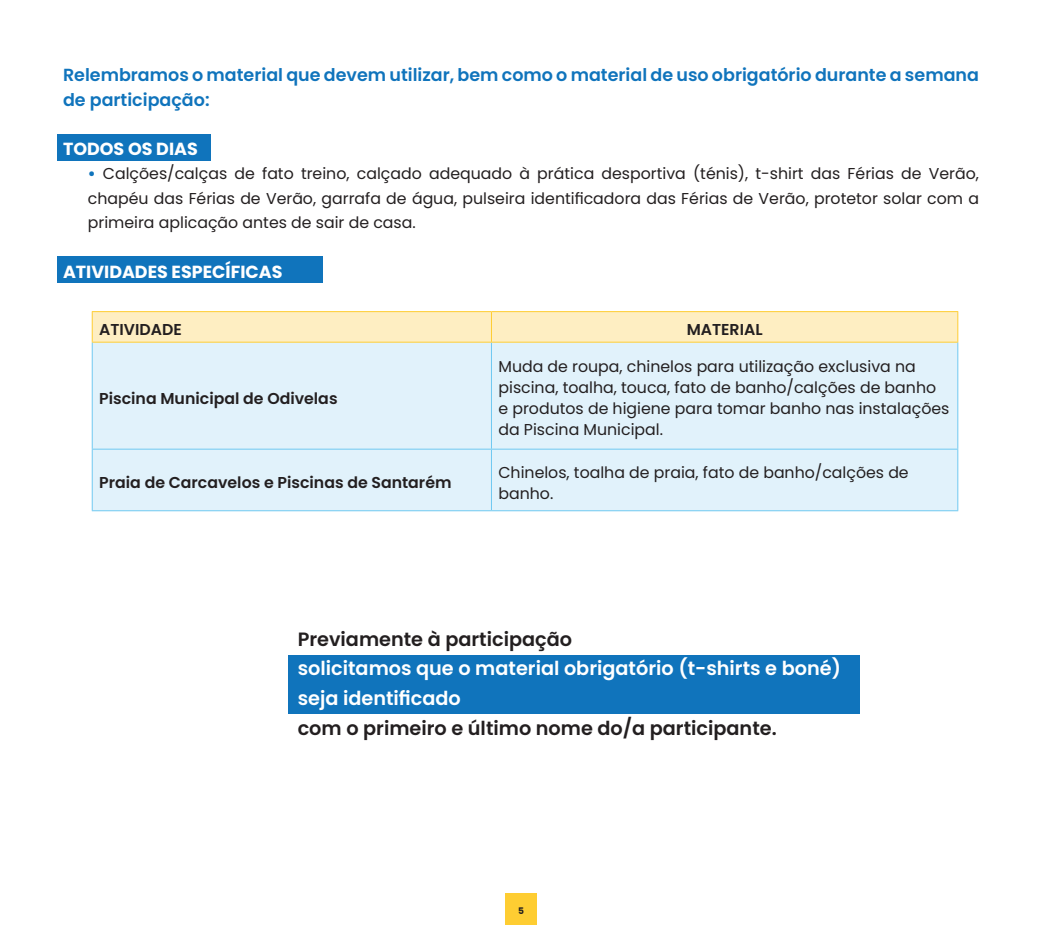
<style>
.page{position:relative;width:1042px;height:943px;background:#fff}
.page>*{position:absolute;margin:0;border:0;box-sizing:border-box;transform-origin:0 0}
.t1{font:600 19.25px "Poppins";color:#fff}
.t2{font:600 19.25px "Poppins";color:#231f20}
.t3{font:600 17.5px/24.5px "Poppins";color:#1074bc}
.t4{font:700 17.5px "Poppins";color:#fff}
.t5{font:15.75px/21px "Poppins";color:#231f20}
.t6{font:600 15.75px "Poppins";color:#231f20}
.t7{font:700 9.1px "Poppins";color:#231f20}
.s1{font-weight:700;color:#1074bc}
</style>
<div class="page">
<div style="left:505px;top:893px;width:32px;height:31px;background:#fecd32"></div>
<div style="left:57px;top:134px;width:154px;height:27px;background:#1074bc"></div>
<div style="left:93px;top:312px;width:864px;height:30px;background:#feeec2"></div>
<div style="left:93px;top:343px;width:864px;height:167px;background:#e1f2fb"></div>
<hr style="left:92px;top:311px;width:399px;height:1px;background:#fecd32">
<hr style="left:92px;top:312px;width:1px;height:30px;background:#fecd32">
<hr style="left:92px;top:449px;width:1px;height:61px;background:#6fc9f1">
<hr style="left:491px;top:311px;width:467px;height:1px;background:#fecd32">
<hr style="left:491px;top:312px;width:1px;height:30px;background:#fecd32">
<hr style="left:957px;top:312px;width:1px;height:30px;background:#fecd32">
<hr style="left:491px;top:342px;width:1px;height:107px;background:#6fc9f1">
<hr style="left:491px;top:449px;width:1px;height:61px;background:#6fc9f1">
<hr style="left:957px;top:449px;width:1px;height:61px;background:#6fc9f1">
<hr style="left:92px;top:342px;width:399px;height:1px;background:#fecd32">
<hr style="left:491px;top:342px;width:467px;height:1px;background:#fecd32">
<hr style="left:92px;top:342px;width:1px;height:107px;background:#6fc9f1">
<hr style="left:957px;top:342px;width:1px;height:107px;background:#6fc9f1">
<hr style="left:92px;top:449px;width:399px;height:1px;background:#6fc9f1">
<hr style="left:491px;top:449px;width:467px;height:1px;background:#6fc9f1">
<hr style="left:92px;top:510px;width:399px;height:1px;background:#6fc9f1">
<hr style="left:491px;top:510px;width:467px;height:1px;background:#6fc9f1">
<div style="left:288px;top:655px;width:571px;height:58px;background:#1074bc"></div>
<div style="left:57px;top:256px;width:265px;height:27px;background:#1074bc"></div>
<p class="t3" style="left:63px;top:63px;width:917px">Relembramos o material que devem utilizar, bem como o material de uso obrigatório durante a semana de participação:</p>
<p class="t4" style="left:63px;top:139px;width:136px">TODOS OS DIAS</p>
<p class="t5" style="left:88px;top:162px;width:892px;line-height:24.5px;text-align:justify"><span class="s1">•</span> Calções/calças de fato treino, calçado adequado à prática desportiva (ténis), t-shirt das Férias de Verão, chapéu das Férias de Verão, garrafa de água, pulseira identificadora das Férias de Verão, protetor solar com a primeira aplicação antes de sair de casa.</p>
<p class="t4" style="left:63px;top:261px;width:221px">ATIVIDADES ESPECÍFICAS</p>
<p class="t6" style="left:99px;top:320px;width:84px">ATIVIDADE</p>
<p class="t6" style="left:687px;top:320px;width:77px">MATERIAL</p>
<p class="t6" style="left:99px;top:389px;width:240px">Piscina Municipal de Odivelas</p>
<p class="t6" style="left:99px;top:473px;width:354px">Praia de Carcavelos e Piscinas de Santarém</p>
<p class="t5" style="left:498px;top:356px;width:452px">Muda de roupa, chinelos para utilização exclusiva na piscina, toalha, touca, fato de banho/calções de banho e produtos de higiene para tomar banho nas instalações da Piscina Municipal.</p>
<p class="t5" style="left:498px;top:462px;width:412px">Chinelos, toalha de praia, fato de banho/calções de banho.</p>
<p class="t2" style="left:298px;top:627px;width:276px">Previamente à participação</p>
<p class="t1" style="left:298px;top:657px;width:545px">solicitamos que o material obrigatório (t-shirts e boné)</p>
<p class="t1" style="left:298px;top:687px;width:165px">seja identificado</p>
<p class="t2" style="left:298px;top:717px;width:480px">com o primeiro e último nome do/a participante.</p>
<p class="t7" style="left:518px;top:905px;width:7px">5</p>
</div>
